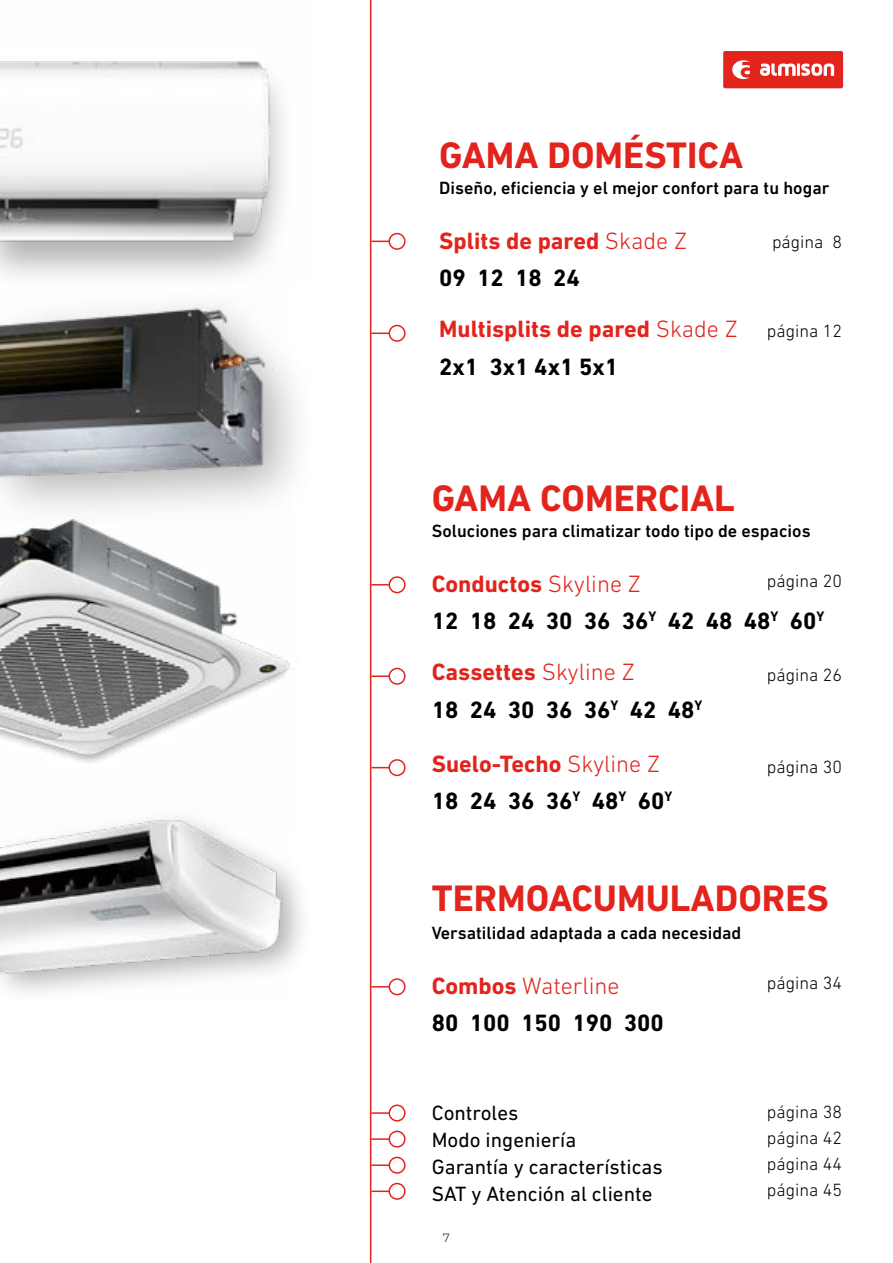
<style>
.page{position:relative;width:893px;height:1263px;background:#fff}
.page>*{position:absolute;margin:0;border:0;box-sizing:border-box;transform-origin:0 0}
.t1{font:700 37.5px "DIN Next LT Pro";color:#e2241d}
.t2{font:700 24px/37.8px "DIN Next LT Pro";color:#000}
.t3{font:700 24px "DIN Next LT Pro";color:#e2241d}
.t4{font:300 24px "DIN Next LT Pro";color:#e2241d}
.t5{font:21px/27px "DIN Next LT Pro";color:#000}
.t6{font:500 18px "DIN Next LT Pro";color:#000}
.t7{font:300 18px/26.1px "DIN Next LT Pro";color:#000;text-align:justify}
.t8{font:12px "Montserrat";color:#3c3c3b}
.s1{font-weight:300}
.s2{color:#e2241d}
.s3{font-weight:300;color:#e2241d}
.s4{font-weight:700}
</style>
<div class="page">
<img style="left:0;top:531px;width:290px;height:232px">
<img style="left:0;top:301px;width:291px;height:228px">
<div style="left:0;top:809px;width:314px;height:197px;background:#000;opacity:.3"></div>
<img style="left:0;top:809px;width:291px;height:190px">
<img style="left:0;top:61px;width:284px;height:216px">
<hr style="left:370px;top:0;width:1px;height:1263px;background:#e2241d">
<div style="left:389px;top:233px;width:17px;height:17px;border:2px solid #e2241d;border-radius:50%"></div>
<svg style="left:371px;top:241px;width:18px;height:1px"></svg>
<div style="left:389px;top:325px;width:17px;height:17px;border:2px solid #e2241d;border-radius:50%"></div>
<svg style="left:371px;top:333px;width:18px;height:1px"></svg>
<div style="left:389px;top:576px;width:17px;height:17px;border:2px solid #e2241d;border-radius:50%"></div>
<svg style="left:371px;top:584px;width:18px;height:1px"></svg>
<div style="left:389px;top:978px;width:17px;height:17px;border:2px solid #e2241d;border-radius:50%"></div>
<svg style="left:371px;top:986px;width:18px;height:1px"></svg>
<div style="left:389px;top:668px;width:17px;height:17px;border:2px solid #e2241d;border-radius:50%"></div>
<svg style="left:371px;top:675px;width:18px;height:2px"></svg>
<div style="left:389px;top:759px;width:17px;height:17px;border:2px solid #e2241d;border-radius:50%"></div>
<svg style="left:371px;top:767px;width:18px;height:1px"></svg>
<div style="left:389px;top:1104px;width:17px;height:17px;border:2px solid #e2241d;border-radius:50%"></div>
<svg style="left:371px;top:1112px;width:18px;height:2px"></svg>
<div style="left:389px;top:1130px;width:17px;height:18px;border:2px solid #e2241d;border-radius:50%"></div>
<svg style="left:371px;top:1138px;width:18px;height:2px"></svg>
<div style="left:389px;top:1157px;width:17px;height:17px;border:2px solid #e2241d;border-radius:50%"></div>
<svg style="left:371px;top:1164px;width:18px;height:2px"></svg>
<div style="left:389px;top:1183px;width:17px;height:17px;border:2px solid #e2241d;border-radius:50%"></div>
<svg style="left:371px;top:1190px;width:18px;height:2px"></svg>
<div style="left:723px;top:51px;width:120px;height:37px;background:#e2241d;border-radius:2px"></div>
<svg style="left:760px;top:63px;width:74px;height:13px"></svg>
<svg style="left:732px;top:60px;width:18px;height:19px"></svg>
<h1 class="t1" style="left:439px;top:133px;width:306px">GAMA DOMÉSTICA</h1>
<p class="t6" style="left:439px;top:178px;width:392px">Diseño, eficiencia y el mejor confort para tu hogar</p>
<p class="t3" style="left:439px;top:226px;width:249px">Splits de pared <span class="s1">Skade Z</span></p>
<p class="t7" style="left:772px;top:229px;width:71px">página 8</p>
<p class="t2" style="left:439px;top:259px;width:142px">09 12 18 24</p>
<p class="t3" style="left:439px;top:315px;width:300px">Multisplits de pared <span class="s1">Skade Z</span></p>
<p class="t2" style="left:439px;top:348px;width:180px">2x1 3x1 4x1 5x1</p>
<p class="t7" style="left:767px;top:317px;width:77px">página 12</p>
<h1 class="t1" style="left:432px;top:476px;width:305px">GAMA COMERCIAL</h1>
<p class="t6" style="left:432px;top:521px;width:380px">Soluciones para climatizar todo tipo de espacios</p>
<p class="t3" style="left:432px;top:569px;width:211px">Conductos <span class="s1">Skyline Z</span></p>
<p class="t7" style="left:767px;top:568px;width:77px">página 20</p>
<p class="t2" style="left:432px;top:602px;width:394px">12 18 24 30 36 36<sup>Y</sup> 42 48 48<sup>Y</sup> 60<sup>Y</sup></p>
<p class="t2" style="left:432px;top:653px;width:272px"><span class="s2">Cassettes</span> <span class="s3">Skyline Z<br></span>18 24 30 36 36<sup>Y</sup> 42 48<sup>Y</sup></p>
<p class="t2" style="left:432px;top:744px;width:242px"><span class="s2">Suelo-Techo</span> <span class="s3">Skyline Z<br></span>18 24 36 36<sup>Y</sup> 48<sup>Y</sup> 60<sup>Y</sup></p>
<p class="t7" style="left:767px;top:662px;width:77px">página 26</p>
<p class="t7" style="left:767px;top:753px;width:77px">página 30</p>
<h1 class="t1" style="left:432px;top:877px;width:399px">TERMOACUMULADORES</h1>
<p class="t6" style="left:432px;top:923px;width:311px">Versatilidad adaptada a cada necesidad</p>
<p class="t4" style="left:432px;top:972px;width:189px"><span class="s4">Combos</span> Waterline</p>
<p class="t2" style="left:432px;top:1004px;width:234px">80 100 150 190 300</p>
<p class="t7" style="left:767px;top:970px;width:77px">página 34</p>
<p class="t5" style="left:432px;top:1099px;width:232px">Controles<br>Modo ingeniería<br>Garantía y características<br>SAT y Atención al cliente</p>
<p class="t8" style="left:443px;top:1229px;width:9px">7</p>
<p class="t7" style="left:767px;top:1099px;width:77px">página 38 página 42 página 44 página 45</p>
</div>
